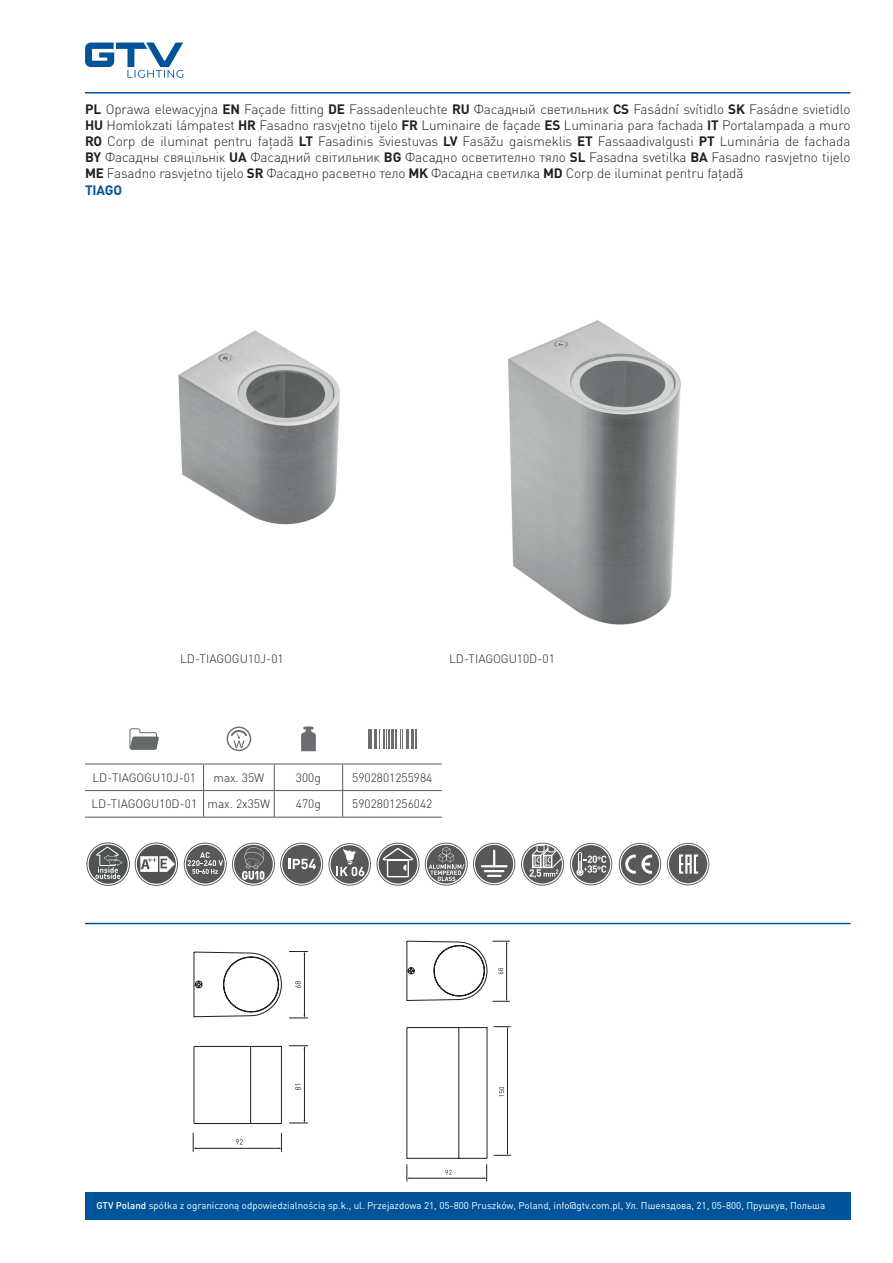
<style>
.page{position:relative;width:893px;height:1263px;background:#fff}
.page>*{position:absolute;margin:0;border:0;box-sizing:border-box;transform-origin:0 0}
.t1{font:300 13.5px/16.2px "DIN Pro";letter-spacing:-.01em;color:#231f20}
.t2{font:300 12px "DIN Pro";color:#231f20}
.t3{font:9.75px "DIN Pro";color:#fff}
.s1{font-weight:700}
.s2{font-weight:700;color:#01549a}
.s3{font-weight:500}
</style>
<div class="page">
<svg style="left:85px;top:43px;width:98px;height:35px"></svg>
<img style="left:178px;top:330px;width:162px;height:195px">
<img style="left:508px;top:320px;width:173px;height:305px">
<hr style="left:85px;top:92px;width:765px;height:2px;background:#01549a">
<hr style="left:85px;top:923px;width:765px;height:1px;background:#01549a">
<div style="left:85px;top:1192px;width:765px;height:28px;background:#01549a"></div>
<svg style="left:280px;top:843px;width:43px;height:43px"></svg>
<div style="left:281px;top:843px;width:41px;height:42px;border:1px solid #fff;border-radius:50%"></div>
<svg style="left:288px;top:859px;width:28px;height:10px"></svg>
<svg style="left:184px;top:843px;width:43px;height:43px"></svg>
<div style="left:185px;top:843px;width:41px;height:42px;border:1px solid #fff;border-radius:50%"></div>
<svg style="left:188px;top:852px;width:35px;height:22px"></svg>
<svg style="left:521px;top:843px;width:43px;height:43px"></svg>
<div style="left:522px;top:843px;width:41px;height:42px;border:1px solid #fff;border-radius:50%"></div>
<svg style="left:529px;top:844px;width:34px;height:34px"></svg>
<svg style="left:377px;top:843px;width:43px;height:43px"></svg>
<div style="left:377px;top:843px;width:42px;height:42px;border:1px solid #fff;border-radius:50%"></div>
<svg style="left:383px;top:848px;width:30px;height:29px"></svg>
<svg style="left:86px;top:842px;width:44px;height:44px"></svg>
<div style="left:87px;top:843px;width:42px;height:42px;border:1px solid #fff;border-radius:50%"></div>
<svg style="left:95px;top:846px;width:28px;height:33px"></svg>
<svg style="left:135px;top:842px;width:43px;height:44px"></svg>
<div style="left:136px;top:843px;width:41px;height:42px;border:1px solid #fff;border-radius:50%"></div>
<svg style="left:140px;top:856px;width:35px;height:16px"></svg>
<svg style="left:232px;top:843px;width:43px;height:43px"></svg>
<div style="left:233px;top:843px;width:41px;height:42px;border:1px solid #fff;border-radius:50%"></div>
<svg style="left:242px;top:847px;width:22px;height:33px"></svg>
<svg style="left:425px;top:843px;width:43px;height:43px"></svg>
<div style="left:426px;top:843px;width:41px;height:42px;border:1px solid #fff;border-radius:50%"></div>
<svg style="left:429px;top:847px;width:35px;height:34px"></svg>
<svg style="left:328px;top:843px;width:43px;height:43px"></svg>
<div style="left:329px;top:844px;width:41px;height:41px;border:1px solid #fff;border-radius:50%"></div>
<svg style="left:336px;top:849px;width:28px;height:27px"></svg>
<svg style="left:473px;top:843px;width:42px;height:42px"></svg>
<div style="left:474px;top:844px;width:40px;height:40px;border:1px solid #fff;border-radius:50%"></div>
<hr style="left:482px;top:865px;width:24px;height:2px;background:#fff">
<svg style="left:485px;top:851px;width:18px;height:26px"></svg>
<svg style="left:570px;top:843px;width:42px;height:42px"></svg>
<div style="left:571px;top:844px;width:40px;height:40px;border:1px solid #fff;border-radius:50%"></div>
<svg style="left:576px;top:852px;width:30px;height:24px"></svg>
<hr style="left:204px;top:790px;width:70px;height:1px;background:#57585a">
<hr style="left:275px;top:790px;width:68px;height:1px;background:#57585a">
<hr style="left:343px;top:764px;width:99px;height:1px;background:#57585a">
<hr style="left:85px;top:764px;width:119px;height:1px;background:#57585a">
<hr style="left:85px;top:790px;width:119px;height:1px;background:#57585a">
<hr style="left:85px;top:817px;width:119px;height:1px;background:#57585a">
<hr style="left:343px;top:790px;width:99px;height:1px;background:#57585a">
<hr style="left:343px;top:817px;width:99px;height:1px;background:#57585a">
<svg style="left:203px;top:764px;width:1px;height:53px"></svg>
<hr style="left:204px;top:817px;width:70px;height:1px;background:#57585a">
<hr style="left:204px;top:764px;width:70px;height:1px;background:#57585a">
<hr style="left:274px;top:764px;width:69px;height:1px;background:#57585a">
<svg style="left:274px;top:764px;width:1px;height:53px"></svg>
<svg style="left:342px;top:764px;width:1px;height:53px"></svg>
<hr style="left:274px;top:817px;width:69px;height:1px;background:#57585a">
<svg style="left:129px;top:728px;width:30px;height:21px"></svg>
<svg style="left:227px;top:726px;width:24px;height:25px"></svg>
<svg style="left:301px;top:726px;width:15px;height:25px"></svg>
<svg style="left:368px;top:729px;width:49px;height:19px"></svg>
<svg style="left:619px;top:843px;width:42px;height:42px"></svg>
<div style="left:620px;top:844px;width:40px;height:40px;border:1px solid #fff;border-radius:50%"></div>
<svg style="left:625px;top:854px;width:27px;height:20px"></svg>
<svg style="left:667px;top:843px;width:42px;height:42px"></svg>
<div style="left:668px;top:844px;width:40px;height:40px;border:1px solid #fff;border-radius:50%"></div>
<svg style="left:679px;top:854px;width:19px;height:20px"></svg>
<svg style="left:193px;top:951px;width:89px;height:173px"></svg>
<hr style="left:304px;top:954px;width:1px;height:61px;background:#231f20">
<svg style="left:289px;top:1015px;width:19px;height:4px"></svg>
<svg style="left:289px;top:951px;width:19px;height:3px"></svg>
<svg style="left:295px;top:981px;width:6px;height:7px"></svg>
<hr style="left:304px;top:1048px;width:1px;height:72px;background:#231f20">
<svg style="left:289px;top:1120px;width:19px;height:4px"></svg>
<svg style="left:289px;top:1045px;width:19px;height:4px"></svg>
<svg style="left:295px;top:1084px;width:6px;height:6px"></svg>
<hr style="left:196px;top:1148px;width:83px;height:1px;background:#231f20">
<svg style="left:193px;top:1133px;width:3px;height:18px"></svg>
<svg style="left:278px;top:1133px;width:4px;height:18px"></svg>
<svg style="left:236px;top:1139px;width:7px;height:5px"></svg>
<hr style="left:506px;top:943px;width:1px;height:56px;background:#231f20">
<svg style="left:493px;top:999px;width:17px;height:3px"></svg>
<svg style="left:493px;top:941px;width:17px;height:3px"></svg>
<svg style="left:498px;top:968px;width:5px;height:6px"></svg>
<hr style="left:507px;top:1029px;width:1px;height:124px;background:#231f20">
<svg style="left:494px;top:1153px;width:16px;height:3px"></svg>
<svg style="left:494px;top:1026px;width:16px;height:3px"></svg>
<svg style="left:499px;top:1087px;width:5px;height:9px"></svg>
<svg style="left:406px;top:941px;width:81px;height:240px"></svg>
<p class="t1" style="left:85px;top:99px;width:767px"><span class="s1">PL</span> Oprawa elewacyjna <span class="s1">EN</span> Façade fitting <span class="s1">DE</span> Fassadenleuchte <span class="s1">RU</span> Фасадный светильник <span class="s1">CS</span> Fasádní svítidlo <span class="s1">SK</span> Fasádne svietidlo <span class="s1">HU</span> Homlokzati lámpatest <span class="s1">HR</span> Fasadno rasvjetno tijelo <span class="s1">FR</span> Luminaire de façade <span class="s1">ES</span> Luminaria para fachada <span class="s1">IT</span> Portalampada a muro <span class="s1">RO</span> Corp de iluminat pentru fațadă <span class="s1">LT</span> Fasadinis šviestuvas <span class="s1">LV</span> Fasāžu gaismeklis <span class="s1">ET</span> Fassaadivalgusti <span class="s1">PT</span> Luminária de fachada <span class="s1">BY</span> Фасадны свяцільнік <span class="s1">UA</span> Фасадний світильник <span class="s1">BG</span> Фасадно осветително тяло <span class="s1">SL</span> Fasadna svetilka <span class="s1">BA</span> Fasadno rasvjetno tijelo <span class="s1">ME</span> Fasadno rasvjetno tijelo <span class="s1">SR</span> Фасадно расветно тело <span class="s1">MK</span> Фасадна светилка <span class="s1">MD</span> Corp de iluminat pentru fațadă<br><span class="s2">TIAGO</span></p>
<p class="t2" style="left:180px;top:650px;width:105px">LD-TIAGOGU10J-01</p>
<p class="t2" style="left:449px;top:650px;width:107px">LD-TIAGOGU10D-01</p>
<p class="t2" style="left:92px;top:768px;width:105px">LD-TIAGOGU10J-01</p>
<p class="t2" style="left:213px;top:768px;width:52px">max. 35W</p>
<p class="t2" style="left:296px;top:768px;width:26px">300g</p>
<p class="t2" style="left:352px;top:768px;width:82px">5902801255984</p>
<p class="t2" style="left:91px;top:795px;width:180px">LD-TIAGOGU10D-01 max. 2x35W</p>
<p class="t2" style="left:296px;top:795px;width:26px">470g</p>
<p class="t2" style="left:352px;top:795px;width:82px">5902801256042</p>
<p class="t3" style="left:97px;top:1199px;width:730px"><span class="s3">GTV Poland</span> spółka z ograniczoną odpowiedzialnością sp.k., ul. Przejazdowa 21, 05-800 Pruszków, Poland, info@gtv.com.pl, Ул. Пшеяздова, 21, 05-800, Прушкув, Польша</p>
</div>
